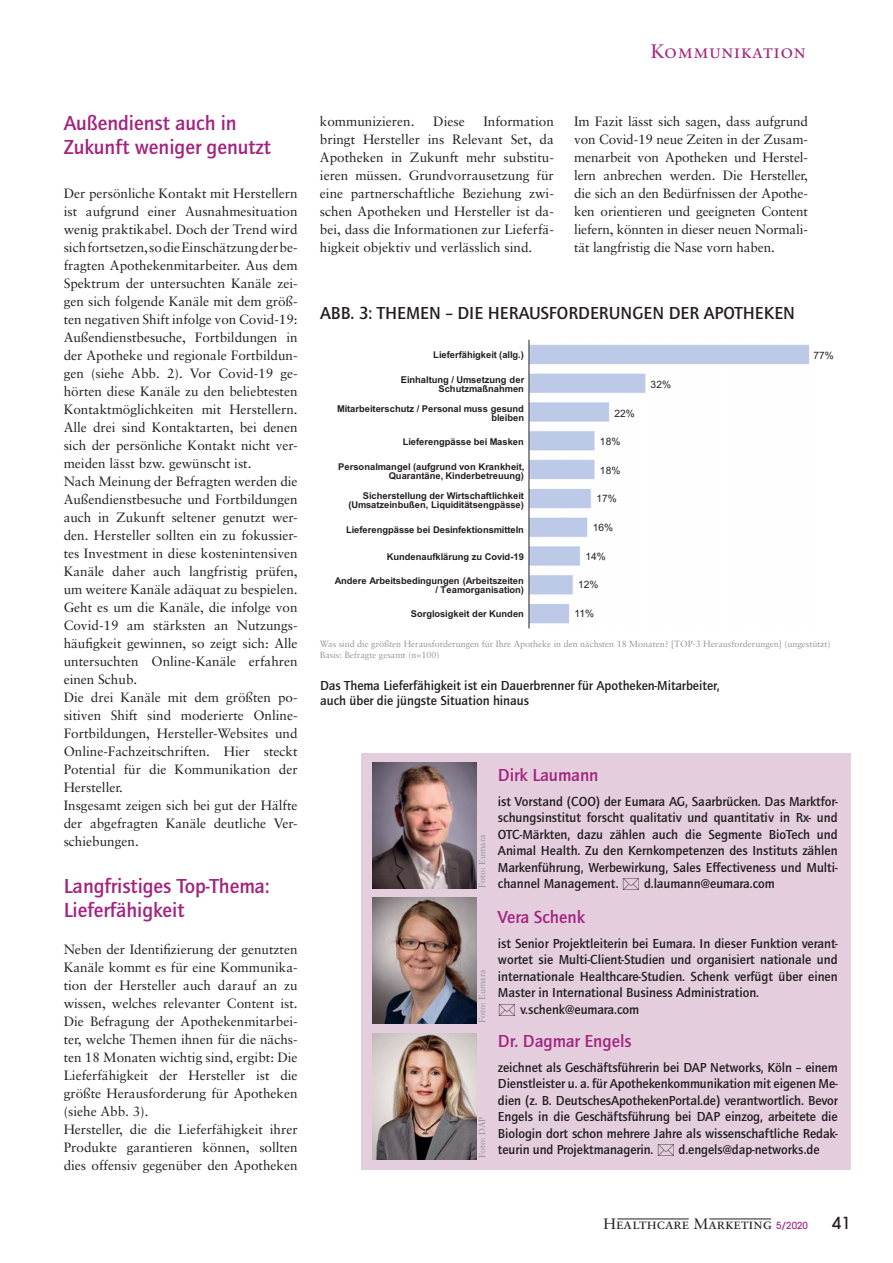
<style>
.page{position:relative;width:893px;height:1263px;background:#fff}
.page>*{position:absolute;margin:0;border:0;box-sizing:border-box;transform-origin:0 0}
.t1{font:500 21px/24px "Quay Sans ITC Std";color:#a22480}
.t2{font:19.5px "Sabon Roman SC";letter-spacing:.025em;color:#a22480}
.t3{font:500 18px "Quay Sans ITC Std";color:#231f20}
.t4{font:500 18px "Quay Sans ITC Std";color:#a22480}
.t5{font:500 16.5px "Avant Garde";color:#231f20}
.t6{font:15px "Sabon Roman SC";color:#231f20}
.t7{font:13.5px/18px "Sabon";color:#231f20}
.t8{font:500 13.5px/16.5px "Quay Sans ITC Std";color:#231f20;text-align:justify}
.t9{font:10.2px "Arial";letter-spacing:.005em;color:#231f20}
.t10{font:700 9.45px "Arial";color:#231f20}
.t11{font:700 9.3px/9px "Arial";color:#231f20;text-align:right}
.t12{font:9px/10.5px "Sabon";color:#939598}
.s1{font-family:"Avant Garde";font-weight:500;font-size:9.75px;color:#a22480}
</style>
<div class="page">
<hr style="left:617px;top:1219px;width:72px;height:1px;background:#231f20">
<hr style="left:709px;top:1219px;width:62px;height:1px;background:#231f20">
<div style="left:361px;top:753px;width:489px;height:416px;background:#e4cddd"></div>
<img style="left:372px;top:763px;width:105px;height:126px">
<img style="left:372px;top:898px;width:105px;height:126px">
<img style="left:372px;top:1033px;width:105px;height:126px">
<img style="left:528px;top:339px;width:281px;height:290px">
<h2 class="t2" style="left:651px;top:43px;width:156px">Kommunikation</h2>
<h1 class="t1" style="left:64px;top:113px;width:209px">Außendienst auch in<br>Zukunft weniger genutzt</h1>
<p class="t7" style="left:64px;top:186px;width:235px">Der persönliche Kontakt mit Herstellern ist aufgrund einer Ausnahmesituation wenig praktikabel. Doch der Trend wird sich fortsetzen, so die Einschätzung der be&shy;fragten Apothekenmitarbeiter. Aus dem Spektrum der untersuchten Kanäle zei&shy;gen sich folgende Kanäle mit dem größ&shy;ten negativen Shift infolge von Covid-19:<br>Außendienstbesuche, Fortbildungen in der Apotheke und regionale Fortbildun&shy;gen (siehe Abb. 2). Vor Covid-19 ge&shy;hörten diese Kanäle zu den beliebtesten Kontaktmöglichkeiten mit Herstellern.<br>Alle drei sind Kontaktarten, bei denen sich der persönliche Kontakt nicht ver&shy;meiden lässt bzw. gewünscht ist.<br>Nach Meinung der Befragten werden die Außendienstbesuche und Fortbildungen auch in Zukunft seltener genutzt wer&shy;den. Hersteller sollten ein zu fokussier&shy;tes Investment in diese kostenintensiven Kanäle daher auch langfristig prüfen, um weitere Kanäle adäquat zu bespielen.<br>Geht es um die Kanäle, die infolge von Covid-19 am stärksten an Nutzungs&shy;häufigkeit gewinnen, so zeigt sich: Alle untersuchten Online-Kanäle erfahren einen Schub.<br>Die drei Kanäle mit dem größten po&shy;sitiven Shift sind moderierte Online-Fortbildungen, Hersteller-Websites und Online-Fachzeitschriften. Hier steckt Potential für die Kommunikation der Hersteller.<br>Insgesamt zeigen sich bei gut der Hälfte der abgefragten Kanäle deutliche Ver&shy;schiebungen.</p>
<h1 class="t1" style="left:64px;top:876px;width:207px">Langfristiges Top-Thema:<br>Lieferfähigkeit</h1>
<p class="t7" style="left:64px;top:942px;width:235px">Neben der Identifizierung der genutzten Kanäle kommt es für eine Kommunika&shy;tion der Hersteller auch darauf an zu wissen, welches relevanter Content ist.<br>Die Befragung der Apothekenmitarbei&shy;ter, welche Themen ihnen für die nächs&shy;ten 18 Monaten wichtig sind, ergibt: Die Lieferfähigkeit der Hersteller ist die größte Herausforderung für Apotheken (siehe Abb. 3).<br>Hersteller, die die Lieferfähigkeit ihrer Produkte garantieren können, sollten dies offensiv gegenüber den Apotheken</p>
<p class="t7" style="left:320px;top:114px;width:235px;text-align:justify;text-indent:163px">Information bringt Hersteller ins Relevant Set, da Apotheken in Zukunft mehr substitu&shy;ieren müssen. Grundvorrausetzung für eine partnerschaftliche Beziehung zwi&shy;schen Apotheken und Hersteller ist da&shy;bei, dass die Informationen zur Lieferfä&shy;higkeit objektiv und verlässlich sind.</p>
<p class="t7" style="left:574px;top:113px;width:235px;text-align:justify">Im Fazit lässt sich sagen, dass aufgrund von Covid-19 neue Zeiten in der Zusam&shy;menarbeit von Apotheken und Herstel&shy;lern anbrechen werden. Die Hersteller, die sich an den Bedürfnissen der Apothe&shy;ken orientieren und geeigneten Content liefern, könnten in dieser neuen Normali&shy;tät langfristig die Nase vorn haben.</p>
<p class="t7" style="left:320px;top:114px;width:96px">kommunizieren.</p>
<p class="t7" style="left:433px;top:114px;width:33px">Diese</p>
<h3 class="t3" style="left:320px;top:306px;width:476px">ABB. 3: THEMEN – DIE HERAUSFORDERUNGEN DER APOTHEKEN</h3>
<p class="t10" style="left:433px;top:351px;width:92px">Lieferfähigkeit (allg.)</p>
<p class="t9" style="left:813px;top:352px;width:22px">77%</p>
<p class="t10" style="left:401px;top:376px;width:125px">Einhaltung / Umsetzung der</p>
<p class="t11" style="left:337px;top:379px;width:188px;line-height:20.1px">Schutzmaßnahmen<br>Mitarbeiterschutz / Personal muss gesund</p>
<p class="t11" style="left:491px;top:414px;width:34px">bleiben</p>
<p class="t11" style="left:403px;top:438px;width:123px">Lieferengpässe bei Masken</p>
<p class="t11" style="left:338px;top:463px;width:188px">Personalmangel (aufgrund von Krankheit,<br>Quarantäne, Kinderbetreuung)</p>
<p class="t11" style="left:348px;top:492px;width:177px">Sicherstellung der Wirtschaftlichkeit (Umsatzeinbußen, Liquiditätsengpässe)</p>
<p class="t11" style="left:346px;top:526px;width:179px">Lieferengpässe bei Desinfektionsmitteln</p>
<p class="t11" style="left:387px;top:554px;width:139px">Kundenaufklärung zu Covid-19</p>
<p class="t11" style="left:335px;top:577px;width:191px">Andere Arbeitsbedingungen (Arbeitszeiten / Teamorganisation)</p>
<p class="t11" style="left:411px;top:610px;width:115px">Sorglosigkeit der Kunden</p>
<p class="t9" style="left:651px;top:381px;width:22px">32%</p>
<p class="t9" style="left:614px;top:409px;width:22px">22%</p>
<p class="t9" style="left:600px;top:438px;width:22px">18%</p>
<p class="t9" style="left:600px;top:466px;width:22px">18%</p>
<p class="t9" style="left:596px;top:495px;width:22px">17%</p>
<p class="t9" style="left:593px;top:524px;width:22px">16%</p>
<p class="t9" style="left:585px;top:552px;width:22px">14%</p>
<p class="t9" style="left:578px;top:581px;width:22px">12%</p>
<p class="t9" style="left:575px;top:610px;width:21px">11%</p>
<p class="t12" style="left:320px;top:640px;width:512px">Was sind die größten Herausforderungen für Ihre Apotheke in den nächsten 18 Monaten? [TOP-3 Herausforderungen] (ungestützt)<br>Basis: Befragte gesamt (n=100)</p>
<p class="t8" style="left:320px;top:679px;width:401px;line-height:15px">Das Thema Lieferfähigkeit ist ein Dauerbrenner für Apotheken-Mitarbeiter, auch über die jüngste Situation hinaus</p>
<p class="t12" style="left:477px;top:888px;width:55px;rotate:-90deg">Foto: Eumara</p>
<p class="t12" style="left:477px;top:1023px;width:55px;rotate:-90deg">Foto: Eumara</p>
<p class="t12" style="left:477px;top:1158px;width:43px;rotate:-90deg">Foto: DAP</p>
<h3 class="t4" style="left:498px;top:768px;width:102px">Dirk Laumann</h3>
<p class="t8" style="left:498px;top:794px;width:341px">ist Vorstand (COO) der Eumara AG, Saarbrücken. Das Marktfor&shy;schungsinstitut forscht qualitativ und quantitativ in Rx- und OTC-Märkten, dazu zählen auch die Segmente BioTech und Animal Health. Zu den Kernkompetenzen des Instituts zählen Markenführung, Werbewirkung, Sales Effectiveness und Multi&shy;channel Management.</p>
<p class="t8" style="left:644px;top:876px;width:132px">d.laumann@eumara.com</p>
<h3 class="t4" style="left:498px;top:910px;width:88px">Vera Schenk</h3>
<p class="t8" style="left:498px;top:936px;width:341px">ist Senior Projektleiterin bei Eumara. In dieser Funktion verant-</p>
<p class="t8" style="left:498px;top:952px;width:341px">wortet sie Multi-Client-Studien und organisiert nationale und</p>
<p class="t8" style="left:498px;top:969px;width:341px">internationale Healthcare-Studien. Schenk verfügt über einen</p>
<p class="t8" style="left:498px;top:985px;width:263px">Master in International Business Administration.</p>
<p class="t8" style="left:520px;top:1002px;width:121px">v.schenk@eumara.com</p>
<h3 class="t4" style="left:498px;top:1034px;width:135px">Dr. Dagmar Engels</h3>
<p class="t8" style="left:498px;top:1060px;width:341px">zeichnet als Geschäftsführerin bei DAP Networks, Köln – einem Dienstleister u. a. für Apothekenkommunikation mit eigenen Me&shy;dien (z. B. DeutschesApothekenPortal.de) verantwortlich. Bevor Engels in die Geschäftsführung bei DAP einzog, arbeitete die Biologin dort schon mehrere Jahre als wissenschaftliche Redak&shy;teurin und Projektmanagerin.</p>
<p class="t8" style="left:678px;top:1142px;width:142px">d.engels@dap-networks.de</p>
<p class="t6" style="left:604px;top:1217px;width:206px">Healthcare Marketing <span class="s1">5/2020</span></p>
<p class="t5" style="left:832px;top:1217px;width:20px">41</p>
</div>
